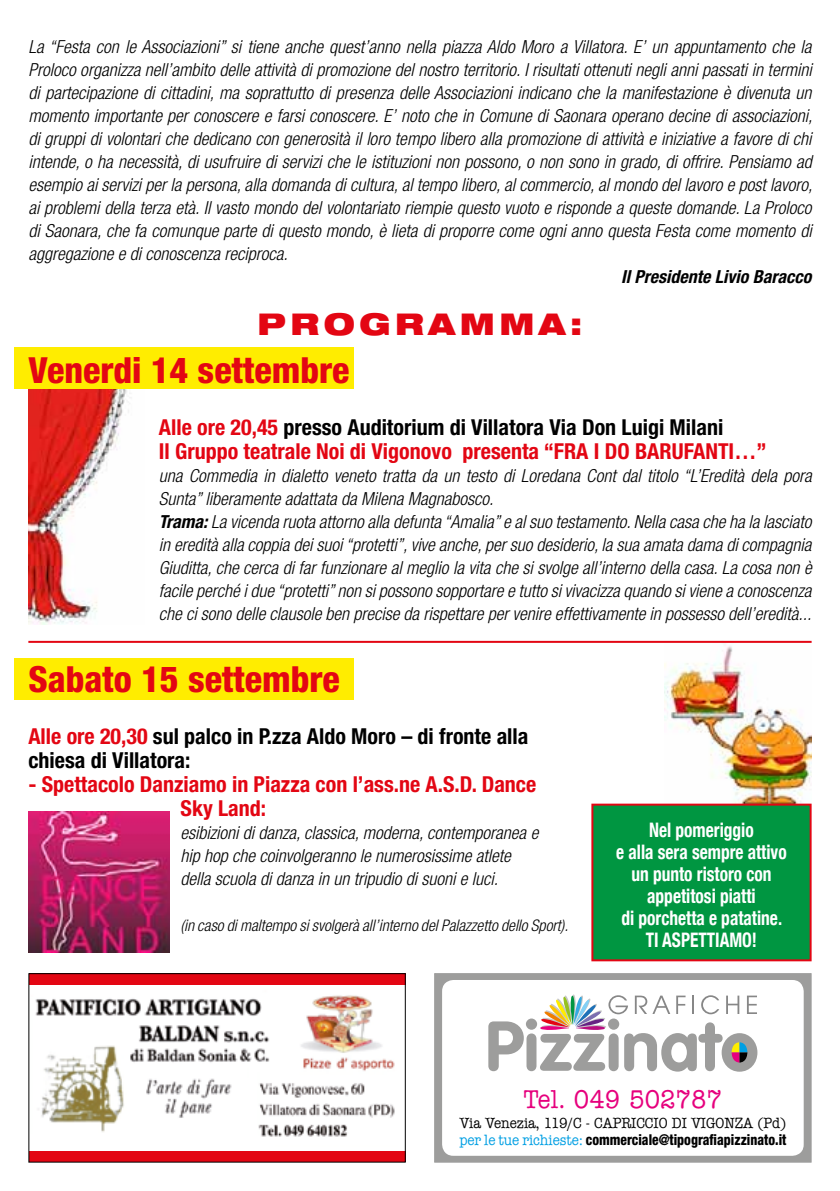
<style>
.page{position:relative;width:840px;height:1191px;background:#fff}
.page>*{position:absolute;margin:0;border:0;box-sizing:border-box;transform-origin:0 0}
.t1{font:800 condensed 36px "Helvetica Neue LT Std";color:#e30613}
.t2{font:900 expanded 30px "Helvetica Neue LT Std";letter-spacing:.15em;color:#e30613}
.t3{font:500 26px "American Typewriter";color:#e6007d;scale:.9 1}
.t4{font:700 condensed 22px/24px "Helvetica Neue LT Std";color:#e30613}
.t5{font:700 condensed 22px/24px "Helvetica Neue LT Std";color:#000}
.t6{font:700 condensed 20px/22px "Helvetica Neue";color:#fff;text-align:center;scale:.87 1}
.t7{font:italic 300 condensed 18px/23px "Helvetica Neue LT Std";color:#000}
.t8{font:italic 700 condensed 18px "Helvetica Neue LT Std";color:#000}
.t9{font:italic 300 condensed 16px "Helvetica Neue LT Std";color:#000}
.t10{font:800 condensed 15px "Helvetica Neue LT Std";color:#000;scale:.9 1}
.t11{font:15px "American Typewriter";color:#000;scale:.9 1}
.s1{color:#000}
.s2{font-weight:700}
.s3{color:#e30613}
.s4{font-family:"American Typewriter";font-weight:400;font-stretch:normal;color:#009fe3}
</style>
<div class="page">
<img style="left:28px;top:389px;width:103px;height:236px">
<div style="left:434px;top:973px;width:377px;height:189px;background:#9d9d9c"></div>
<div style="left:442px;top:980px;width:361px;height:175px;background:#fff;border-radius:11px"></div>
<div style="left:14px;top:347px;width:340px;height:42px;background:#ffed00"></div>
<div style="left:14px;top:658px;width:339px;height:42px;background:#ffed00"></div>
<img style="left:664px;top:646px;width:147px;height:157px">
<div style="left:29px;top:973px;width:376px;height:189px;background:#e30613"></div>
<img style="left:30px;top:985px;width:373px;height:165px">
<div style="left:28px;top:973px;width:377px;height:189px;border:1px solid #000"></div>
<hr style="left:28px;top:641px;width:783px;height:2px;background:#e30613">
<div style="left:721px;top:1033px;width:36px;height:38px;background:#9d9d9c;border-radius:50%"></div>
<svg style="left:488px;top:994px;width:268px;height:77px"></svg>
<div style="left:592px;top:804px;width:218px;height:156px;background:#009641"></div>
<div style="left:591px;top:803px;width:220px;height:158px;border:2px solid #e30613"></div>
<img style="left:28px;top:811px;width:141px;height:141px">
<p class="t7" style="left:28px;top:35px;width:785px;text-align:justify">La “Festa con le Associazioni” si tiene anche quest’anno nella piazza Aldo Moro a Villatora. E’ un appuntamento che la Proloco organizza nell’ambito delle attività di promozione del nostro territorio. I risultati ottenuti negli anni passati in termini di partecipazione di cittadini, ma soprattutto di presenza delle Associazioni indicano che la manifestazione è divenuta un momento importante per conoscere e farsi conoscere. E’ noto che in Comune di Saonara operano decine di associazioni, di gruppi di volontari che dedicano con generosità il loro tempo libero alla promozione di attività e iniziative a favore di chi intende, o ha necessità, di usufruire di servizi che le istituzioni non possono, o non sono in grado, di offrire. Pensiamo ad esempio ai servizi per la persona, alla domanda di cultura, al tempo libero, al commercio, al mondo del lavoro e post lavoro, ai problemi della terza età. Il vasto mondo del volontariato riempie questo vuoto e risponde a queste domande. La Proloco di Saonara, che fa comunque parte di questo mondo, è lieta di proporre come ogni anno questa Festa come momento di aggregazione e di conoscenza reciproca.</p>
<p class="t8" style="left:621px;top:265px;width:192px">Il Presidente Livio Baracco</p>
<h2 class="t2" style="left:257px;top:305px;width:326px">PROGRAMMA:</h2>
<h1 class="t1" style="left:28px;top:348px;width:322px">Venerdi 14 settembre</h1>
<p class="t4" style="left:159px;top:415px;width:608px">Alle ore 20,45 <span class="s1">presso Auditorium di Villatora Via Don Luigi Milani<br></span>Il Gruppo teatrale Noi di Vigonovo presenta “FRA I DO BARUFANTI…”</p>
<p class="t7" style="left:159px;top:465px;width:654px">una Commedia in dialetto veneto tratta da un testo di Loredana Cont dal titolo “L’Eredità dela pora Sunta” liberamente adattata da Milena Magnabosco.<br><span class="s2">Trama:</span> La vicenda ruota attorno alla defunta “Amalia” e al suo testamento. Nella casa che ha la lasciato in eredità alla coppia dei suoi “protetti”, vive anche, per suo desiderio, la sua amata dama di compagnia Giuditta, che cerca di far funzionare al meglio la vita che si svolge all’interno della casa. La cosa non è facile perché i due “protetti” non si possono sopportare e tutto si vivacizza quando si viene a conoscenza che ci sono delle clausole ben precise da rispettare per venire effettivamente in possesso dell’eredità...</p>
<h1 class="t1" style="left:28px;top:657px;width:313px">Sabato 15 settembre</h1>
<p class="t5" style="left:28px;top:724px;width:501px"><span class="s3">Alle ore 20,30</span> sul palco in P.zza Aldo Moro – di fronte alla chiesa di Villatora:</p>
<p class="t4" style="left:180px;top:772px;width:357px;text-indent:-152px">- Spettacolo Danziamo in Piazza con l’ass.ne A.S.D. Dance<br>Sky Land:</p>
<p class="t7" style="left:180px;top:822px;width:359px">esibizioni di danza, classica, moderna, contemporanea e hip hop che coinvolgeranno le numerosissime atlete della scuola di danza in un tripudio di suoni e luci.</p>
<p class="t9" style="left:180px;top:916px;width:389px">(in caso di maltempo si svolgerà all’interno del Palazzetto dello Sport).</p>
<p class="t6" style="left:616px;top:818px;width:197px">Nel pomeriggio<br>e alla sera sempre attivo un punto ristoro con appetitosi piatti<br>di porchetta e patatine.<br>TI ASPETTIAMO!</p>
<h3 class="t3" style="left:523px;top:1084px;width:221px">Tel. 049 502787</h3>
<p class="t11" style="left:459px;top:1114px;width:365px">Via Venezia, 119/C - CAPRICCIO DI VIGONZA (Pd)</p>
<p class="t10" style="left:459px;top:1130px;width:365px"><span class="s4">per le tue richieste:</span> commerciale@tipografiapizzinato.it</p>
</div>
